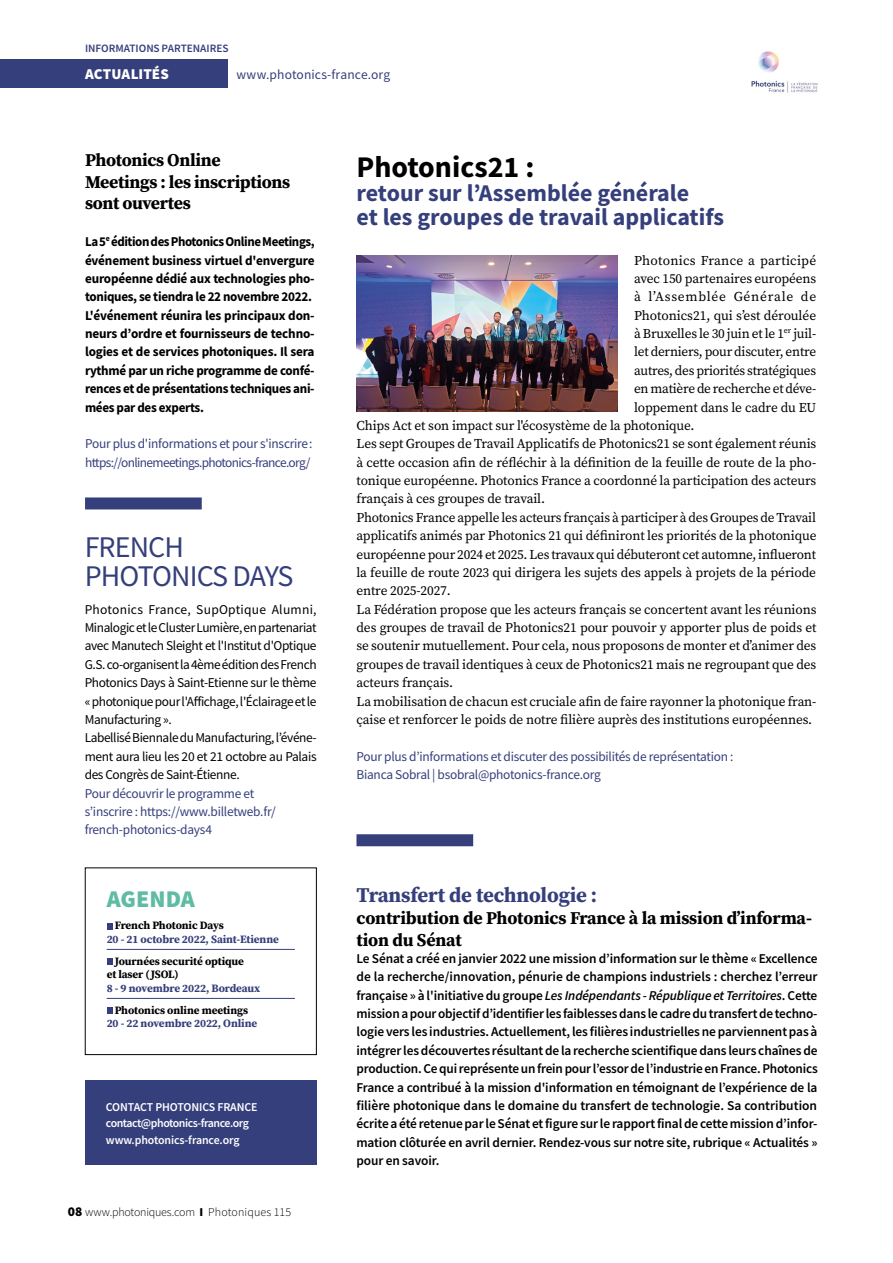
<style>
.page{position:relative;width:893px;height:1263px;background:#fff}
.page>*{position:absolute;margin:0;border:0;box-sizing:border-box;transform-origin:0 0}
.t1{font:30px/29.7px "Source Sans Pro";letter-spacing:-.03em;color:#353f7b}
.t2{font:700 30px "Source Sans Pro";color:#000}
.t3{font:700 24px/24px "Source Sans Pro";color:#353f7b}
.t4{font:900 24px "Source Sans Pro";color:#5ebca5}
.t5{font:700 21px "Source Serif Pro";letter-spacing:-.01em;color:#353f7b}
.t6{font:700 18px/21.6px "Source Serif Pro";letter-spacing:-.02em;color:#000}
.t7{font:900 15px "Source Sans Pro";letter-spacing:.005em;color:#fff}
.t8{font:13.5px "Source Serif Pro";letter-spacing:-.01em;color:#000}
.t9{font:600 13.5px/18.3px "Source Sans Pro";letter-spacing:-.01em;color:#000;text-align:justify}
.t10{font:13.5px/18.3px "Source Sans Pro";letter-spacing:-.03em;color:#000}
.t11{font:700 13.5px/18.3px "Source Sans Pro";letter-spacing:-.025em;color:#000;scale:.96 1}
.t12{font:13.5px/18.3px "Source Sans Pro";letter-spacing:-.02em;color:#353f7b}
.t13{font:13.5px/18.3px "Source Sans Pro";letter-spacing:-.05em;color:#353f7b}
.t14{font:13.5px "Source Serif Pro";letter-spacing:.02em;color:#000}
.t15{font:13.5px "Source Sans Pro";letter-spacing:.01em;color:#353f7b}
.t16{font:13.5px "Source Serif Pro";letter-spacing:.055em;color:#000}
.t17{font:600 12px/16.5px "Source Sans Pro";letter-spacing:-.03em;color:#fff}
.t18{font:300 12px "Source Sans Pro";color:#000}
.t19{font:700 11.25px "Source Serif Pro";letter-spacing:-.01em;color:#353f7b}
.t20{font:700 11.25px/13.5px "Source Serif Pro";letter-spacing:-.01em;color:#000}
.t21{font:600 11.25px "Source Sans Pro";color:#353f7b}
.s1{font-weight:900;font-size:13.5px}
.s2{font-weight:900}
.s3{font-style:italic}
</style>
<div class="page">
<div style="left:0;top:59px;width:228px;height:29px;background:#353f7b"></div>
<img style="left:751px;top:51px;width:66px;height:42px">
<hr style="left:107px;top:949px;width:188px;height:1px;background:#353f7b">
<hr style="left:107px;top:998px;width:188px;height:1px;background:#353f7b">
<svg style="left:107px;top:923px;width:6px;height:6px"></svg>
<svg style="left:107px;top:959px;width:6px;height:6px"></svg>
<svg style="left:107px;top:1008px;width:6px;height:6px"></svg>
<div style="left:85px;top:868px;width:232px;height:187px;border:1px solid #000"></div>
<div style="left:85px;top:1080px;width:232px;height:85px;background:#353f7b"></div>
<div style="left:356px;top:834px;width:117px;height:12px;background:#353f7b"></div>
<div style="left:85px;top:497px;width:117px;height:12px;background:#353f7b"></div>
<img style="left:357px;top:255px;width:260px;height:157px">
<p class="t21" style="left:85px;top:41px;width:145px">INFORMATIONS PARTENAIRES</p>
<p class="t7" style="left:85px;top:64px;width:85px">ACTUALITÉS</p>
<p class="t15" style="left:236px;top:66px;width:155px">www.photonics-france.org</p>
<h3 class="t6" style="left:85px;top:149px;width:207px">Photonics Online<br>Meetings : les inscriptions sont ouvertes</h3>
<p class="t11" style="left:85px;top:232px;width:241px">La 5<sup>e</sup> édition des Photonics Online Meetings, événement business virtuel d'envergure européenne dédié aux technologies pho&shy;toniques, se tiendra le 22 novembre 2022.<br>L'événement réunira les principaux don&shy;neurs d’ordre et fournisseurs de techno&shy;logies et de services photoniques. Il sera rythmé par un riche programme de confé&shy;rences et de présentations techniques ani&shy;mées par des experts.</p>
<p class="t13" style="left:85px;top:435px;width:229px">Pour plus d'informations et pour s'inscrire : https://onlinemeetings.photonics-france.org/</p>
<h1 class="t1" style="left:85px;top:531px;width:210px">FRENCH<br>PHOTONICS DAYS</h1>
<p class="t10" style="left:85px;top:600px;width:233px">Photonics France, SupOptique Alumni, Minalogic et le Cluster Lumière, en partenariat avec Manutech Sleight et l'Institut d'Optique G.S. co-organisent la 4ème édition des French Photonics Days à Saint-Etienne sur le thème « photonique pour l'Affichage, l'Éclairage et le Manufacturing ».<br>Labellisé Biennale du Manufacturing, l’événe&shy;ment aura lieu les 20 et 21 octobre au Palais des Congrès de Saint-Étienne.</p>
<p class="t12" style="left:85px;top:784px;width:193px">Pour découvrir le programme et s’inscrire : https://www.billetweb.fr/ french-photonics-days4</p>
<h2 class="t4" style="left:107px;top:883px;width:90px">AGENDA</h2>
<p class="t20" style="left:115px;top:919px;width:111px">French Photonic Days</p>
<p class="t19" style="left:107px;top:931px;width:174px">20 - 21 octobre 2022, Saint-Etienne</p>
<p class="t20" style="left:107px;top:954px;width:139px;text-indent:8px">Journées securité optique et laser (JSOL)</p>
<p class="t19" style="left:107px;top:980px;width:155px">8 - 9 novembre 2022, Bordeaux</p>
<p class="t20" style="left:115px;top:1003px;width:135px">Photonics online meetings</p>
<p class="t19" style="left:107px;top:1016px;width:152px">20 - 22 novembre 2022, Online</p>
<p class="t17" style="left:106px;top:1098px;width:153px">CONTACT PHOTONICS FRANCE contact@photonics-france.org www.photonics-france.org</p>
<p class="t18" style="left:68px;top:1205px;width:225px"><span class="s1">08</span> www.photoniques.com <span class="s2">I</span> Photoniques 115</p>
<h1 class="t2" style="left:356px;top:147px;width:179px">Photonics21 :</h1>
<h2 class="t3" style="left:356px;top:180px;width:369px">retour sur l’Assemblée générale<br>et les groupes de travail applicatifs</h2>
<p class="t14" style="left:634px;top:251px;width:184px">Photonics France a participé</p>
<p class="t8" style="left:634px;top:269px;width:184px">avec 150 partenaires européens</p>
<p class="t16" style="left:634px;top:288px;width:184px">à l’Assemblée Générale de</p>
<p class="t8" style="left:634px;top:306px;width:184px">Photonics21, qui s’est déroulée</p>
<p class="t8" style="left:634px;top:325px;width:184px">à Bruxelles le 30 juin et le 1<sup>er</sup> juil-</p>
<p class="t8" style="left:634px;top:343px;width:184px">let derniers, pour discuter, entre</p>
<p class="t8" style="left:634px;top:361px;width:184px">autres, des priorités stratégiques</p>
<p class="t8" style="left:634px;top:380px;width:184px">en matière de recherche et déve-</p>
<p class="t8" style="left:634px;top:398px;width:184px">loppement dans le cadre du EU</p>
<p class="t8" style="left:356px;top:416px;width:339px">Chips Act et son impact sur l'écosystème de la photonique.</p>
<p class="t8" style="left:356px;top:435px;width:461px">Les sept Groupes de Travail Applicatifs de Photonics21 se sont également réunis</p>
<p class="t8" style="left:356px;top:453px;width:461px">à cette occasion afin de réfléchir à la définition de la feuille de route de la pho-</p>
<p class="t8" style="left:356px;top:472px;width:461px">tonique européenne. Photonics France a coordonné la participation des acteurs</p>
<p class="t8" style="left:356px;top:490px;width:190px">français à ces groupes de travail.</p>
<p class="t8" style="left:356px;top:508px;width:461px">Photonics France appelle les acteurs français à participer à des Groupes de Travail</p>
<p class="t8" style="left:356px;top:527px;width:461px">applicatifs animés par Photonics 21 qui définiront les priorités de la photonique</p>
<p class="t8" style="left:356px;top:545px;width:461px">européenne pour 2024 et 2025. Les travaux qui débuteront cet automne, influeront</p>
<p class="t8" style="left:356px;top:563px;width:461px">la feuille de route 2023 qui dirigera les sujets des appels à projets de la période</p>
<p class="t8" style="left:356px;top:582px;width:96px">entre 2025-2027.</p>
<p class="t8" style="left:356px;top:600px;width:461px">La Fédération propose que les acteurs français se concertent avant les réunions</p>
<p class="t8" style="left:356px;top:619px;width:461px">des groupes de travail de Photonics21 pour pouvoir y apporter plus de poids et</p>
<p class="t8" style="left:356px;top:637px;width:461px">se soutenir mutuellement. Pour cela, nous proposons de monter et d’animer des</p>
<p class="t8" style="left:356px;top:655px;width:461px">groupes de travail identiques à ceux de Photonics21 mais ne regroupant que des</p>
<p class="t8" style="left:356px;top:674px;width:98px">acteurs français.</p>
<p class="t8" style="left:356px;top:692px;width:461px">La mobilisation de chacun est cruciale afin de faire rayonner la photonique fran-</p>
<p class="t8" style="left:356px;top:710px;width:457px">çaise et renforcer le poids de notre filière auprès des institutions européennes.</p>
<p class="t12" style="left:356px;top:747px;width:378px">Pour plus d’informations et discuter des possibilités de représentation :<br>Bianca Sobral | bsobral@photonics-france.org</p>
<h3 class="t5" style="left:356px;top:881px;width:242px">Transfert de technologie :</h3>
<h3 class="t6" style="left:356px;top:907px;width:457px">contribution de Photonics France à la mission d’informa&shy;tion du Sénat</h3>
<p class="t9" style="left:356px;top:949px;width:463px">Le Sénat a créé en janvier 2022 une mission d’information sur le thème « Excellence de la recherche/innovation, pénurie de champions industriels : cherchez l’erreur française » à l'initiative du groupe <span class="s3">Les Indépendants - République et Territoires</span>. Cette mission a pour objectif d’identifier les faiblesses dans le cadre du transfert de techno&shy;logie vers les industries. Actuellement, les filières industrielles ne parviennent pas à intégrer les découvertes résultant de la recherche scientifique dans leurs chaînes de production. Ce qui représente un frein pour l’essor de l’industrie en France. Photonics France a contribué à la mission d'information en témoignant de l’expérience de la filière photonique dans le domaine du transfert de technologie. Sa contribution écrite a été retenue par le Sénat et figure sur le rapport final de cette mission d’infor&shy;mation clôturée en avril dernier. Rendez-vous sur notre site, rubrique « Actualités » pour en savoir.</p>
</div>
